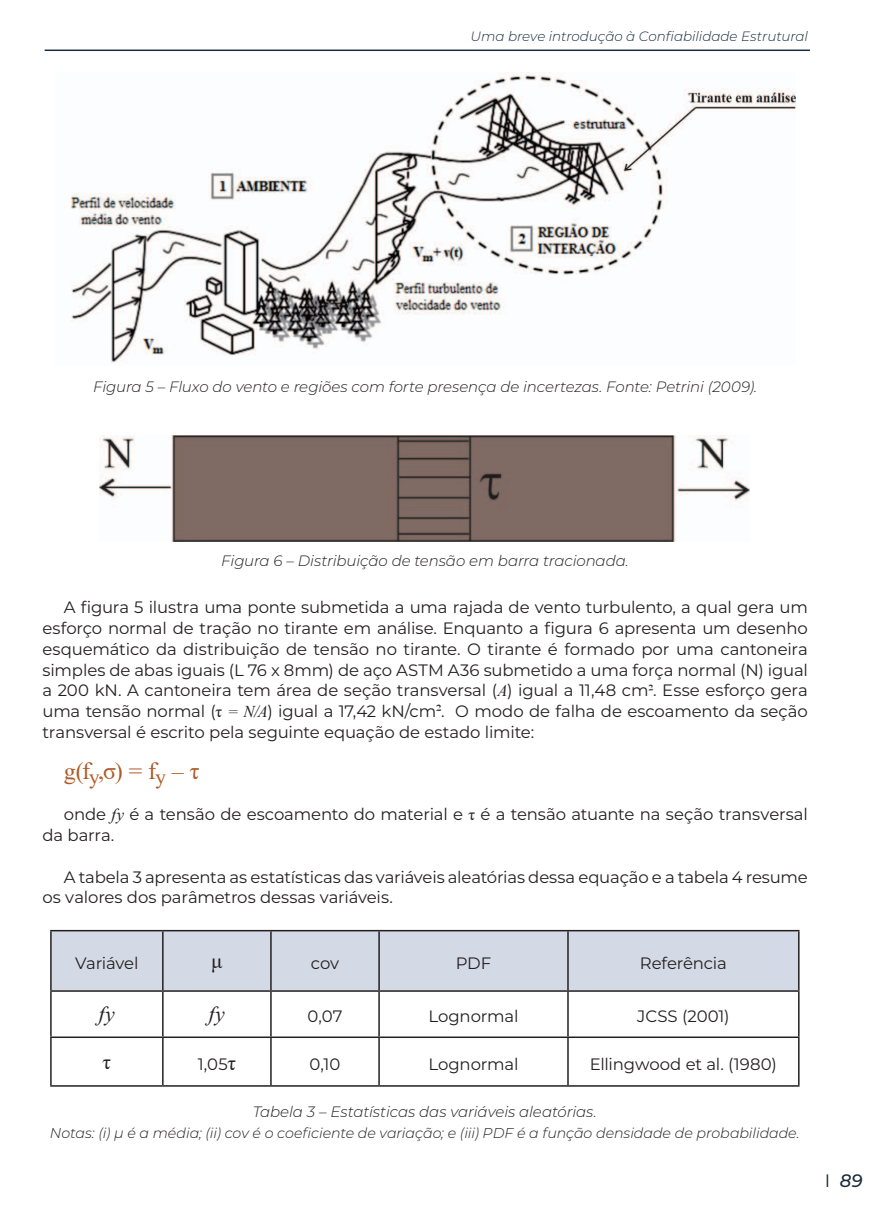
<style>
.page{position:relative;width:893px;height:1212px;background:#fff}
.page>*{position:absolute;margin:0;border:0;box-sizing:border-box;transform-origin:0 0}
.t1{font:24px "Times New Roman";color:#af5a27}
.t2{font:italic 21px "Times New Roman";color:#231f20}
.t3{font:21px "Times New Roman";color:#231f20}
.t4{font:italic 500 18px "Montserrat";color:#1a2c3e}
.t5{font:16.5px/20.7px "Montserrat";letter-spacing:-.01em;color:#231f20}
.t6{font:italic 300 15px "Montserrat";letter-spacing:-.01em;color:#231f20}
.t7{font:italic 300 14.25px "Montserrat";letter-spacing:-.005em;color:#231f20}
.t8{font:italic 300 13.5px "Montserrat";letter-spacing:-.005em;color:#1a2c3e}
.s1{font-family:"Times New Roman";font-style:italic}
.s2{font-family:"Times New Roman"}
.s3{font-family:"Times New Roman";font-size:18px}
.s4{font-family:"Times New Roman";font-size:21px}
.s5{font-weight:400;font-style:normal}
</style>
<div class="page">
<hr style="left:45px;top:50px;width:765px;height:1px;background:#1a2c3e">
<img style="left:70px;top:72px;width:725px;height:291px">
<img style="left:99px;top:436px;width:650px;height:105px">
<div style="left:52px;top:931px;width:746px;height:59px;background:#d4dae5"></div>
<hr style="left:50px;top:930px;width:113px;height:1px;background:#231f20">
<hr style="left:50px;top:931px;width:2px;height:59px;background:#231f20">
<hr style="left:163px;top:930px;width:108px;height:1px;background:#231f20">
<hr style="left:162px;top:931px;width:2px;height:59px;background:#231f20">
<hr style="left:271px;top:930px;width:108px;height:1px;background:#231f20">
<hr style="left:270px;top:931px;width:2px;height:59px;background:#231f20">
<hr style="left:379px;top:930px;width:189px;height:1px;background:#231f20">
<hr style="left:378px;top:931px;width:2px;height:59px;background:#231f20">
<hr style="left:568px;top:930px;width:231px;height:1px;background:#231f20">
<hr style="left:567px;top:931px;width:2px;height:59px;background:#231f20">
<hr style="left:798px;top:931px;width:1px;height:59px;background:#231f20">
<hr style="left:50px;top:990px;width:113px;height:2px;background:#231f20">
<hr style="left:50px;top:992px;width:2px;height:44px;background:#231f20">
<hr style="left:163px;top:990px;width:108px;height:2px;background:#231f20">
<hr style="left:162px;top:992px;width:2px;height:44px;background:#231f20">
<hr style="left:271px;top:990px;width:108px;height:2px;background:#231f20">
<hr style="left:270px;top:992px;width:2px;height:44px;background:#231f20">
<hr style="left:379px;top:990px;width:189px;height:2px;background:#231f20">
<hr style="left:378px;top:992px;width:2px;height:44px;background:#231f20">
<hr style="left:568px;top:990px;width:231px;height:2px;background:#231f20">
<hr style="left:567px;top:992px;width:2px;height:44px;background:#231f20">
<hr style="left:798px;top:992px;width:1px;height:44px;background:#231f20">
<hr style="left:50px;top:1036px;width:113px;height:2px;background:#231f20">
<hr style="left:50px;top:1038px;width:2px;height:47px;background:#231f20">
<hr style="left:163px;top:1036px;width:108px;height:2px;background:#231f20">
<hr style="left:162px;top:1038px;width:2px;height:47px;background:#231f20">
<hr style="left:271px;top:1036px;width:108px;height:2px;background:#231f20">
<hr style="left:270px;top:1038px;width:2px;height:47px;background:#231f20">
<hr style="left:379px;top:1036px;width:189px;height:2px;background:#231f20">
<hr style="left:378px;top:1038px;width:2px;height:47px;background:#231f20">
<hr style="left:568px;top:1036px;width:231px;height:2px;background:#231f20">
<hr style="left:567px;top:1038px;width:2px;height:47px;background:#231f20">
<hr style="left:798px;top:1038px;width:1px;height:47px;background:#231f20">
<hr style="left:50px;top:1085px;width:113px;height:2px;background:#231f20">
<hr style="left:163px;top:1085px;width:108px;height:2px;background:#231f20">
<hr style="left:271px;top:1085px;width:108px;height:2px;background:#231f20">
<hr style="left:379px;top:1085px;width:189px;height:2px;background:#231f20">
<hr style="left:568px;top:1085px;width:231px;height:2px;background:#231f20">
<p class="t8" style="left:471px;top:27px;width:339px">Uma breve introdução à Confiabilidade Estrutural</p>
<p class="t6" style="left:93px;top:377px;width:665px">Figura 5 – Fluxo do vento e regiões com forte presença de incertezas. Fonte: Petrini (2009).</p>
<p class="t6" style="left:221px;top:551px;width:409px">Figura 6 – Distribuição de tensão em barra tracionada.</p>
<p class="t5" style="left:43px;top:597px;width:767px;text-align:justify;text-indent:21px">A figura 5 ilustra uma ponte submetida a uma rajada de vento turbulento, a qual gera um esforço normal de tração no tirante em análise. Enquanto a figura 6 apresenta um desenho esquemático da distribuição de tensão no tirante. O tirante é formado por uma cantoneira simples de abas iguais (L 76 x 8mm) de aço ASTM A36 submetido a uma força normal (N) igual a 200 kN. A cantoneira tem área de seção transversal (<span class="s1">A</span>) igual a 11,48 cm<span class="s2">2</span>. Esse esforço gera uma tensão normal (<span class="s2">τ</span> <span class="s1">= N/A</span>) igual a 17,42 kN/cm<span class="s3">2</span>. O modo de falha de escoamento da seção transversal é escrito pela seguinte equação de estado limite:</p>
<h1 class="t1" style="left:64px;top:754px;width:137px">g(f<sub>y</sub>,σ) = f<sub>y</sub> – τ</h1>
<p class="t5" style="left:43px;top:804px;width:767px;text-indent:21px">onde <span class="s1">fy</span> é a tensão de escoamento do material e <span class="s2">τ</span> é a tensão atuante na seção transversal da barra.</p>
<p class="t5" style="left:43px;top:866px;width:767px;text-indent:21px">A tabela 3 apresenta as estatísticas das variáveis aleatórias dessa equação e a tabela 4 resume os valores dos parâmetros dessas variáveis.</p>
<p class="t5" style="left:75px;top:952px;width:65px">Variável</p>
<p class="t3" style="left:211px;top:946px;width:13px">μ</p>
<p class="t5" style="left:311px;top:952px;width:30px">cov</p>
<p class="t5" style="left:456px;top:952px;width:37px">PDF</p>
<p class="t5" style="left:640px;top:952px;width:89px">Referência</p>
<p class="t2" style="left:99px;top:1000px;width:17px">fy</p>
<p class="t2" style="left:209px;top:1000px;width:17px">fy</p>
<p class="t5" style="left:307px;top:1005px;width:37px">0,07</p>
<p class="t5" style="left:429px;top:1005px;width:91px">Lognormal</p>
<p class="t5" style="left:637px;top:1005px;width:94px">JCSS (2001)</p>
<p class="t3" style="left:103px;top:1047px;width:10px">τ</p>
<p class="t5" style="left:198px;top:1053px;width:40px">1,05<span class="s4">τ</span></p>
<p class="t5" style="left:310px;top:1053px;width:32px">0,10</p>
<p class="t5" style="left:429px;top:1053px;width:91px">Lognormal</p>
<p class="t5" style="left:590px;top:1053px;width:189px">Ellingwood et al. (1980)</p>
<p class="t6" style="left:253px;top:1101px;width:346px">Tabela 3 – Estatísticas das variáveis aleatórias.</p>
<p class="t7" style="left:50px;top:1123px;width:751px">Notas: (i) μ é a média; (ii) cov é o coeficiente de variação; e (iii) PDF é a função densidade de probabilidade.</p>
<p class="t4" style="left:825px;top:1168px;width:39px"><span class="s5">I</span> 89</p>
</div>
